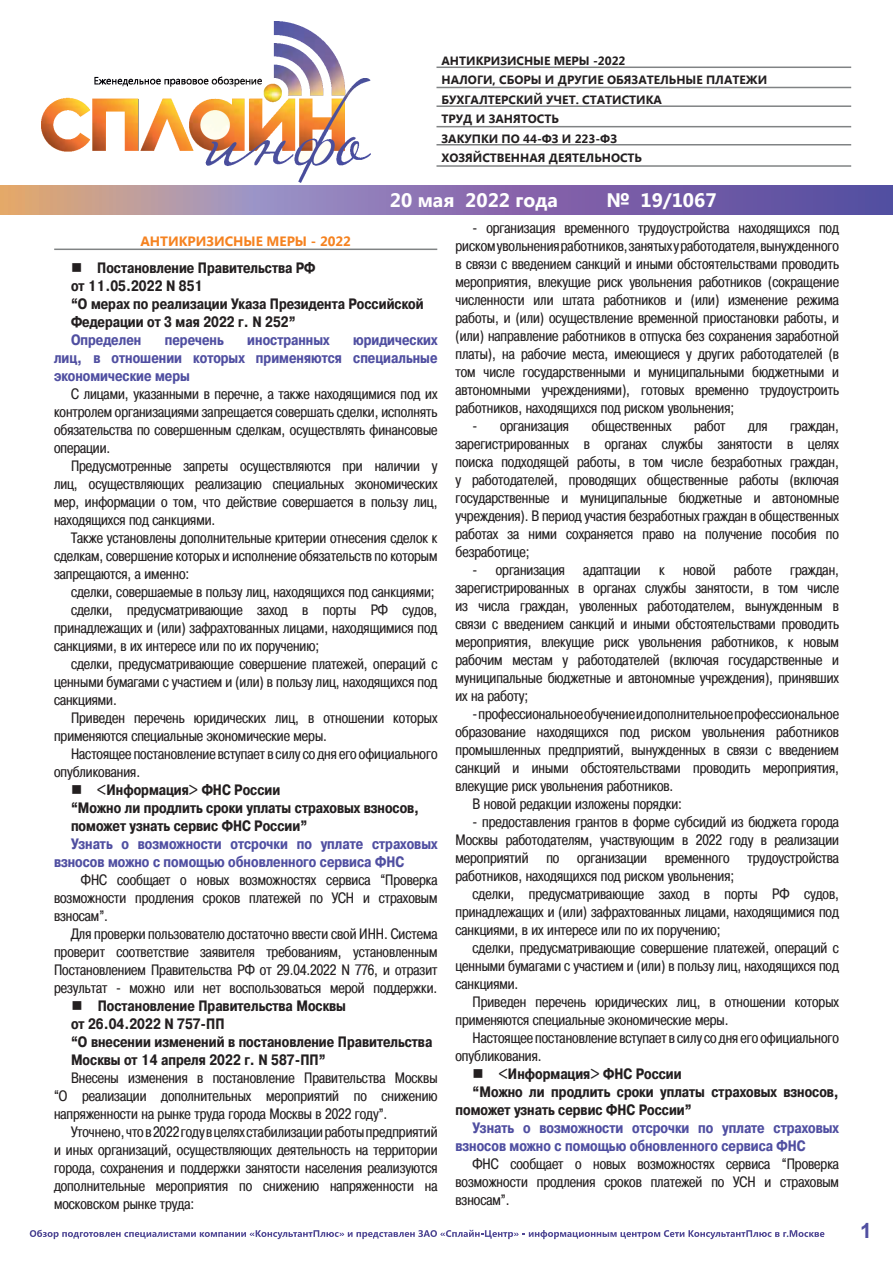
<style>
.page{position:relative;width:893px;height:1263px;background:#fff}
.page>*{position:absolute;margin:0;border:0;box-sizing:border-box;transform-origin:0 0}
.t1{font:700 21px "Arial";color:#504fa1}
.t2{font:700 19.5px "Segoe UI";color:#fff}
.t3{font:15px/18px "Pragmatica Cond C";color:#231f20;text-align:justify}
.t4{font:700 15px/18px "Pragmatica Cond C";color:#231f20}
.t5{font:700 15px/18px "Pragmatica Cond C";color:#504fa1}
.t6{font:700 13.5px "Segoe UI";color:#f58220}
.t7{font:700 12px "Segoe UI";color:#231f20}
</style>
<div class="page">
<hr style="left:54px;top:249px;width:383px;height:1px;background:#808384">
<svg style="left:30px;top:1230px;width:794px;height:9px"></svg>
<img style="left:41px;top:21px;width:329px;height:161px">
<hr style="left:436px;top:144px;width:415px;height:1px;background:#808384">
<hr style="left:436px;top:126px;width:415px;height:1px;background:#808384">
<hr style="left:436px;top:165px;width:415px;height:2px;background:#808384">
<hr style="left:436px;top:105px;width:415px;height:2px;background:#808384">
<hr style="left:436px;top:87px;width:415px;height:1px;background:#808384">
<hr style="left:436px;top:67px;width:415px;height:1px;background:#808384">
<svg style="left:1px;top:186px;width:891px;height:28px;background:#8f76a7"></svg>
<p class="t7" style="left:441px;top:52px;width:185px">АНТИКРИЗИСНЫЕ МЕРЫ -2022</p>
<p class="t7" style="left:441px;top:71px;width:327px">НАЛОГИ, СБОРЫ И ДРУГИЕ ОБЯЗАТЕЛЬНЫЕ ПЛАТЕЖИ</p>
<p class="t7" style="left:441px;top:91px;width:222px">БУХГАЛТЕРСКИЙ УЧЕТ. СТАТИСТИКА</p>
<p class="t7" style="left:441px;top:110px;width:119px">ТРУД И ЗАНЯТОСТЬ</p>
<p class="t7" style="left:441px;top:130px;width:177px">ЗАКУПКИ ПО 44-ФЗ И 223-ФЗ</p>
<p class="t7" style="left:441px;top:149px;width:202px">ХОЗЯЙСТВЕННАЯ ДЕЯТЕЛЬНОСТЬ</p>
<p class="t2" style="left:390px;top:186px;width:170px">20 мая 2022 года</p>
<p class="t2" style="left:606px;top:186px;width:112px">№ 19/1067</p>
<p class="t6" style="left:140px;top:231px;width:212px">АНТИКРИЗИСНЫЕ МЕРЫ - 2022</p>
<p class="t4" style="left:71px;top:258px;width:246px">■ Постановление Правительства РФ</p>
<p class="t4" style="left:71px;top:276px;width:134px">от 11.05.2022 N 851</p>
<p class="t4" style="left:71px;top:294px;width:354px">“О мерах по реализации Указа Президента Российской<br>Федерации от 3 мая 2022 г. N 252”</p>
<p class="t5" style="left:71px;top:330px;width:72px">Определен</p>
<p class="t5" style="left:165px;top:330px;width:60px">перечень</p>
<p class="t5" style="left:247px;top:330px;width:84px">иностранных</p>
<p class="t5" style="left:54px;top:330px;width:385px;text-align:justify;text-indent:299px">юридических лиц, в отношении которых применяются специальные экономические меры</p>
<p class="t3" style="left:54px;top:384px;width:385px;text-indent:17px">С лицами, указанными в перечне, а также находящимися под их контролем организациями запрещается совершать сделки, исполнять обязательства по совершенным сделкам, осуществлять финансовые операции.</p>
<p class="t3" style="left:54px;top:456px;width:385px;text-indent:17px">Предусмотренные запреты осуществляются при наличии у лиц, осуществляющих реализацию специальных экономических мер, информации о том, что действие совершается в пользу лиц, находящихся под санкциями.</p>
<p class="t3" style="left:54px;top:528px;width:385px;text-indent:17px">Также установлены дополнительные критерии отнесения сделок к сделкам, совершение которых и исполнение обязательств по которым запрещаются, а именно:</p>
<p class="t3" style="left:71px;top:582px;width:365px">сделки, совершаемые в пользу лиц, находящихся под санкциями;</p>
<p class="t3" style="left:54px;top:600px;width:385px;text-indent:17px">сделки, предусматривающие заход в порты РФ судов, принадлежащих и (или) зафрахтованных лицами, находящимися под санкциями, в их интересе или по их поручению;</p>
<p class="t3" style="left:54px;top:654px;width:385px;text-indent:17px">сделки, предусматривающие совершение платежей, операций с ценными бумагами с участием и (или) в пользу лиц, находящихся под санкциями.</p>
<p class="t3" style="left:54px;top:708px;width:385px;text-indent:17px">Приведен перечень юридических лиц, в отношении которых применяются специальные экономические меры.</p>
<p class="t3" style="left:54px;top:744px;width:385px;text-indent:17px">Настоящее постановление вступает в силу со дня его официального опубликования.</p>
<p class="t4" style="left:71px;top:780px;width:211px">■ &lt;Информация&gt; ФНС России</p>
<p class="t4" style="left:71px;top:798px;width:350px">“Можно ли продлить сроки уплаты страховых взносов, поможет узнать сервис ФНС России”</p>
<p class="t5" style="left:54px;top:834px;width:385px;text-indent:17px">Узнать о возможности отсрочки по уплате страховых взносов можно с помощью обновленного сервиса ФНС</p>
<p class="t3" style="left:54px;top:870px;width:385px;text-indent:27px">ФНС сообщает о новых возможностях сервиса “Проверка возможности продления сроков платежей по УСН и страховым взносам”.</p>
<p class="t3" style="left:54px;top:924px;width:385px;text-indent:17px">Для проверки пользователю достаточно ввести свой ИНН. Система проверит соответствие заявителя требованиям, установленным Постановлением Правительства РФ от 29.04.2022 N 776, и отразит результат - можно или нет воспользоваться мерой поддержки.</p>
<p class="t4" style="left:71px;top:996px;width:276px">■ Постановление Правительства Москвы</p>
<p class="t4" style="left:71px;top:1014px;width:155px">от 26.04.2022 N 757-ПП</p>
<p class="t4" style="left:71px;top:1032px;width:363px">“О внесении изменений в постановление Правительства<br>Москвы от 14 апреля 2022 г. N 587-ПП”</p>
<p class="t3" style="left:54px;top:1068px;width:385px;text-indent:17px">Внесены изменения в постановление Правительства Москвы “О реализации дополнительных мероприятий по снижению напряженности на рынке труда города Москвы в 2022 году”.</p>
<p class="t3" style="left:54px;top:1122px;width:385px;text-indent:17px">Уточнено, что в 2022 году в целях стабилизации работы предприятий и иных организаций, осуществляющих деятельность на территории города, сохранения и поддержки занятости населения реализуются дополнительные мероприятия по снижению напряженности на московском рынке труда:</p>
<p class="t3" style="left:455px;top:218px;width:385px;text-indent:17px">- организация временного трудоустройства находящихся под риском увольнения работников, занятых у работодателя, вынужденного в связи с введением санкций и иными обстоятельствами проводить мероприятия, влекущие риск увольнения работников (сокращение численности или штата работников и (или) изменение режима работы, и (или) осуществление временной приостановки работы, и (или) направление работников в отпуска без сохранения заработной платы), на рабочие места, имеющиеся у других работодателей (в том числе государственными и муниципальными бюджетными и автономными учреждениями), готовых временно трудоустроить работников, находящихся под риском увольнения;</p>
<p class="t3" style="left:472px;top:416px;width:98px">- организация</p>
<p class="t3" style="left:592px;top:416px;width:81px">общественных</p>
<p class="t3" style="left:694px;top:416px;width:33px">работ</p>
<p class="t3" style="left:748px;top:416px;width:21px">для</p>
<p class="t3" style="left:455px;top:416px;width:385px;text-indent:335px">граждан, зарегистрированных в органах службы занятости в целях поиска подходящей работы, в том числе безработных граждан, у работодателей, проводящих общественные работы (включая государственные и муниципальные бюджетные и автономные учреждения). В период участия безработных граждан в общественных работах за ними сохраняется право на получение пособия по безработице;</p>
<p class="t3" style="left:455px;top:560px;width:385px;text-indent:17px">- организация адаптации к новой работе граждан, зарегистрированных в органах службы занятости, в том числе из числа граждан, уволенных работодателем, вынужденным в связи с введением санкций и иными обстоятельствами проводить мероприятия, влекущие риск увольнения работников, к новым рабочим местам у работодателей (включая государственные и муниципальные бюджетные и автономные учреждения), принявших их на работу;</p>
<p class="t3" style="left:455px;top:704px;width:385px;text-indent:17px">- профессиональное обучение и дополнительное профессиональное образование находящихся под риском увольнения работников промышленных предприятий, вынужденных в связи с введением санкций и иными обстоятельствами проводить мероприятия, влекущие риск увольнения работников.</p>
<p class="t3" style="left:472px;top:794px;width:211px">В новой редакции изложены порядки:</p>
<p class="t3" style="left:455px;top:812px;width:385px;text-indent:17px">- предоставления грантов в форме субсидий из бюджета города Москвы работодателям, участвующим в 2022 году в реализации мероприятий по организации временного трудоустройства работников, находящихся под риском увольнения;</p>
<p class="t3" style="left:455px;top:884px;width:385px;text-indent:17px">сделки, предусматривающие заход в порты РФ судов, принадлежащих и (или) зафрахтованных лицами, находящимися под санкциями, в их интересе или по их поручению;</p>
<p class="t3" style="left:455px;top:938px;width:385px;text-indent:17px">сделки, предусматривающие совершение платежей, операций с ценными бумагами с участием и (или) в пользу лиц, находящихся под санкциями.</p>
<p class="t3" style="left:455px;top:992px;width:385px;text-indent:17px">Приведен перечень юридических лиц, в отношении которых применяются специальные экономические меры.</p>
<p class="t3" style="left:455px;top:1028px;width:385px;text-indent:17px">Настоящее постановление вступает в силу со дня его официального опубликования.</p>
<p class="t4" style="left:472px;top:1065px;width:211px">■ &lt;Информация&gt; ФНС России</p>
<p class="t4" style="left:455px;top:1083px;width:385px;text-indent:17px">“Можно ли продлить сроки уплаты страховых взносов, поможет узнать сервис ФНС России”</p>
<p class="t5" style="left:455px;top:1119px;width:385px;text-indent:17px">Узнать о возможности отсрочки по уплате страховых взносов можно с помощью обновленного сервиса ФНС</p>
<p class="t3" style="left:455px;top:1154px;width:385px;text-indent:17px">ФНС сообщает о новых возможностях сервиса “Проверка возможности продления сроков платежей по УСН и страховым взносам”.</p>
<p class="t1" style="left:860px;top:1216px;width:13px">1</p>
</div>
